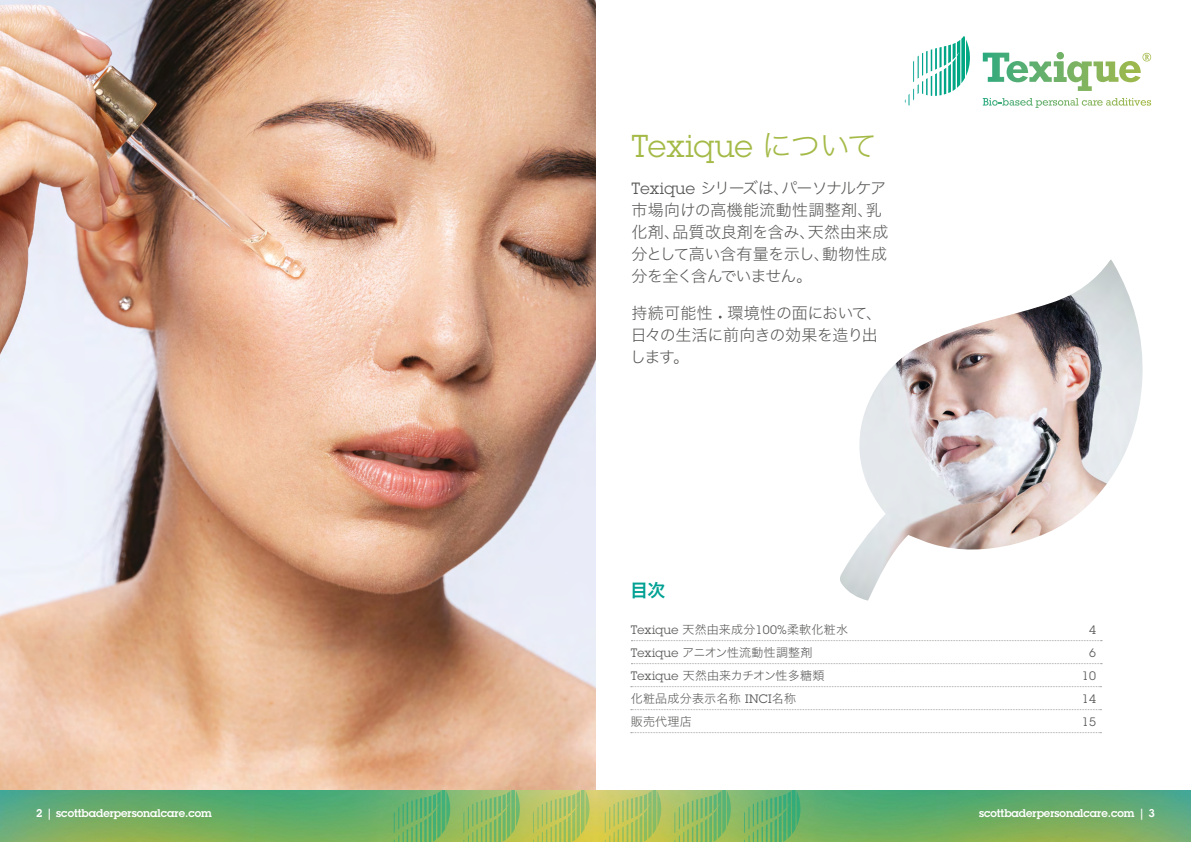
<style>
.page{position:relative;width:1191px;height:842px;background:#fff}
.page>*{position:absolute;margin:0;border:0;box-sizing:border-box;transform-origin:0 0}
.t1{font:31px "Lubalin Graph Std";letter-spacing:.01em;color:#a4ba47}
.t2{font:18px "Hiragino Sans W6";color:#00a193}
.t3{font:16px/22px "Hiragino Sans W2";letter-spacing:-.025em;color:#575756}
.t4{font:12px "Hiragino Sans W2";letter-spacing:.02em;color:#575756}
.t5{font:12px "Lubalin Graph Std";letter-spacing:.02em;color:#575756}
.t6{font:12px "Hiragino Sans W2";color:#575756}
.t7{font:600 11px "Lubalin Graph Std";color:#fff}
.s1{font-family:"Hiragino Sans W2"}
.s2{font-family:"Lubalin Graph Std"}
</style>
<div class="page">
<img style="left:0;top:0;width:595px;height:842px">
<svg style="left:982px;top:98px;width:169px;height:10px"></svg>
<svg style="left:905px;top:36px;width:65px;height:70px"></svg>
<svg style="left:982px;top:52px;width:169px;height:39px"></svg>
<img style="left:595px;top:791px;width:596px;height:51px">
<svg style="left:533px;top:791px;width:57px;height:51px;background:#b5c561"></svg>
<svg style="left:463px;top:791px;width:57px;height:51px;background:#8cbc67"></svg>
<svg style="left:394px;top:791px;width:56px;height:51px;background:#65b36d"></svg>
<svg style="left:744px;top:791px;width:57px;height:51px;background:#66b36d"></svg>
<svg style="left:674px;top:791px;width:57px;height:51px;background:#8cbc67"></svg>
<svg style="left:605px;top:791px;width:56px;height:51px;background:#b4c461"></svg>
<img style="left:840px;top:259px;width:303px;height:342px">
<svg style="left:631px;top:640px;width:471px;height:1px"></svg>
<svg style="left:631px;top:663px;width:471px;height:1px"></svg>
<svg style="left:631px;top:686px;width:470px;height:1px"></svg>
<svg style="left:631px;top:709px;width:470px;height:1px"></svg>
<svg style="left:631px;top:732px;width:470px;height:1px"></svg>
<h1 class="t1" style="left:631px;top:126px;width:248px">Texique <span class="s1">について</span></h1>
<p class="t3" style="left:631px;top:176px;width:258px"><span class="s2">Texique</span> シリーズは、パーソナルケア市場向けの高機能流動性調整剤、乳化剤、品質改良剤を含み、天然由来成分として高い含有量を示し、動物性成分を全く含んでいません。</p>
<p class="t3" style="left:630px;top:300px;width:253px">持続可能性 環境性の面において、日々の生活に前向きの効果を造り出します。</p>
<p class="t2" style="left:630px;top:574px;width:37px">目次</p>
<p class="t5" style="left:631px;top:622px;width:219px">Texique <span class="s1">天然由来成分</span>100%<span class="s1">柔軟化粧水</span></p>
<p class="t5" style="left:1089px;top:622px;width:8px">4</p>
<p class="t4" style="left:631px;top:642px;width:183px"><span class="s2">Texique</span> アニオン性流動性調整剤</p>
<p class="t5" style="left:1089px;top:645px;width:8px">6</p>
<p class="t6" style="left:631px;top:665px;width:195px"><span class="s2">Texique</span> 天然由来カチオン性多糖類</p>
<p class="t5" style="left:1082px;top:668px;width:16px">10</p>
<p class="t4" style="left:631px;top:688px;width:167px">化粧品成分表示名称 <span class="s2">INCI</span>名称</p>
<p class="t5" style="left:1082px;top:691px;width:16px">14</p>
<p class="t4" style="left:631px;top:711px;width:62px">販売代理店</p>
<p class="t5" style="left:1082px;top:714px;width:16px">15</p>
<p class="t7" style="left:36px;top:806px;width:177px">2 | scottbaderpersonalcare.com</p>
<p class="t7" style="left:979px;top:806px;width:177px">scottbaderpersonalcare.com | 3</p>
</div>
